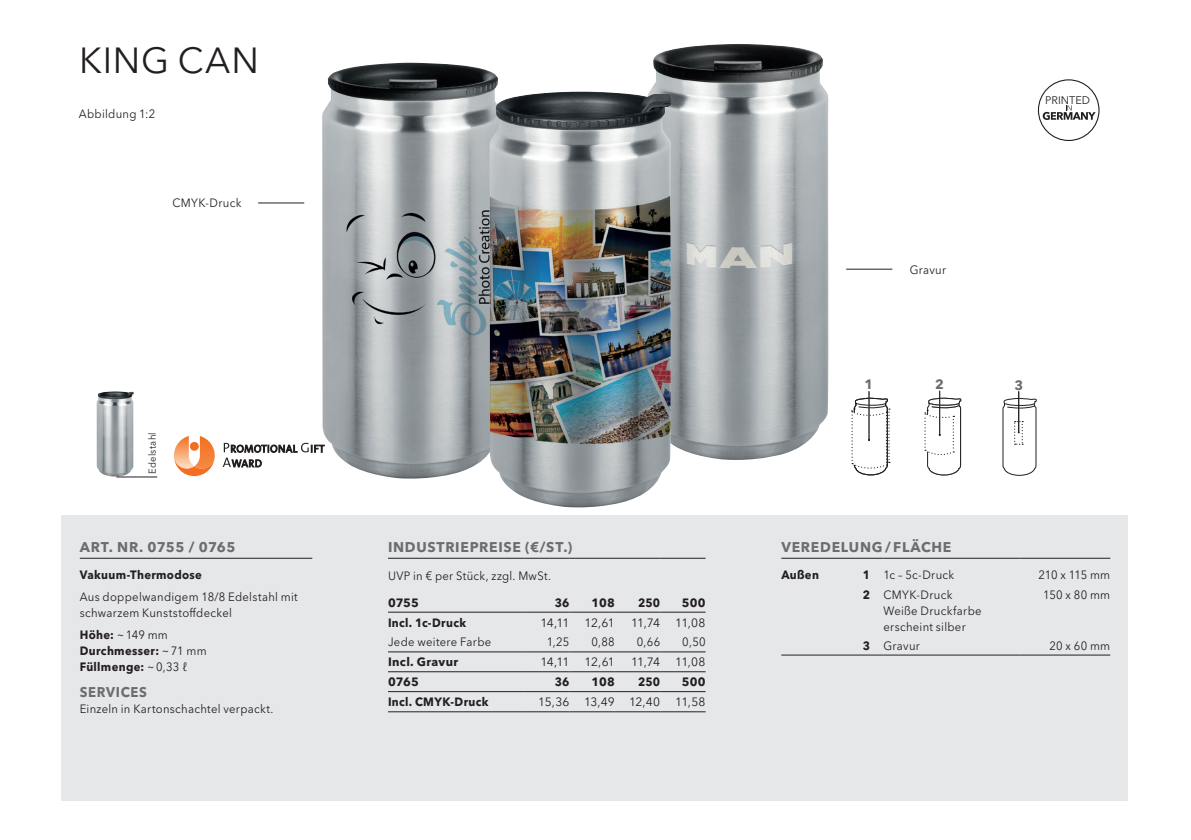
<style>
.page{position:relative;width:1191px;height:840px;background:#fff}
.page>*{position:absolute;margin:0;border:0;box-sizing:border-box;transform-origin:0 0}
.t1{font:36px "Avenir Next W1 G";letter-spacing:.025em;color:#231f20}
.t2{font:700 14px "Avenir Next W1 G";letter-spacing:.05em;color:#6c6d70}
.t3{font:700 14px "Avenir Next W1 G";letter-spacing:.05em;color:#6c6d70;scale:.94 1}
.t4{font:700 13.4px "Avenir Next W1 G";color:#6c6d70}
.t5{font:12px/16px "Avenir Next W1 G";letter-spacing:.025em;color:#231f20;scale:.94 1}
.t6{font:700 12px/16px "Avenir Next W1 G";letter-spacing:.03em;color:#231f20;scale:.94 1}
.t7{font:12px "Avenir Next W1 G";letter-spacing:.025em;color:#231f20}
.t8{font:700 12px "Avenir Next W1 G";letter-spacing:.03em;color:#231f20}
.t9{font:12px "Avenir Next W1 G";letter-spacing:-.02em;color:#231f20}
.t10{font:11px "Avenir Next W1 G";color:#231f20}
.t11{font:10px "Avenir Next W1 G";letter-spacing:.025em;color:#231f20;scale:.94 1}
.s1{font-weight:400}
.s2{font-weight:700}
</style>
<div class="page">
<div style="left:61px;top:515px;width:1066px;height:285px;background:#e6e7e9"></div>
<img style="left:650px;top:44px;width:179px;height:415px">
<img style="left:96px;top:391px;width:38px;height:85px">
<hr style="left:116px;top:476px;width:41px;height:1px;background:#231f20">
<img style="left:322px;top:63px;width:177px;height:416px">
<img style="left:489px;top:91px;width:183px;height:417px">
<svg style="left:223px;top:442px;width:101px;height:25px"></svg>
<svg style="left:174px;top:436px;width:41px;height:40px"></svg>
<div style="left:190px;top:441px;width:9px;height:9px;background:#f36e21;border-radius:50%"></div>
<hr style="left:868px;top:391px;width:1px;height:49px;background:#231f20">
<svg style="left:851px;top:397px;width:39px;height:78px"></svg>
<hr style="left:939px;top:391px;width:1px;height:43px;background:#231f20">
<svg style="left:924px;top:397px;width:37px;height:78px"></svg>
<hr style="left:1018px;top:391px;width:1px;height:41px;background:#231f20">
<svg style="left:1002px;top:397px;width:34px;height:78px"></svg>
<hr style="left:846px;top:269px;width:46px;height:1px;background:#231f20">
<hr style="left:80px;top:557px;width:232px;height:1px;background:#231f20">
<hr style="left:781px;top:557px;width:74px;height:1px;background:#231f20">
<svg style="left:855px;top:557px;width:28px;height:1px"></svg>
<hr style="left:883px;top:557px;width:136px;height:1px;background:#231f20">
<hr style="left:1019px;top:557px;width:91px;height:1px;background:#231f20">
<hr style="left:781px;top:654px;width:74px;height:1px;background:#231f20">
<svg style="left:855px;top:654px;width:28px;height:1px"></svg>
<hr style="left:883px;top:654px;width:136px;height:1px;background:#231f20">
<hr style="left:1019px;top:654px;width:91px;height:1px;background:#231f20">
<hr style="left:258px;top:202px;width:46px;height:1px;background:#231f20">
<svg style="left:1038px;top:79px;width:61px;height:62px"></svg>
<hr style="left:388px;top:557px;width:136px;height:1px;background:#231f20">
<hr style="left:524px;top:557px;width:45px;height:1px;background:#231f20">
<hr style="left:569px;top:557px;width:46px;height:1px;background:#231f20">
<hr style="left:615px;top:557px;width:45px;height:1px;background:#231f20">
<hr style="left:660px;top:557px;width:45px;height:1px;background:#231f20">
<hr style="left:388px;top:611px;width:136px;height:1px;background:#231f20">
<hr style="left:524px;top:611px;width:45px;height:1px;background:#231f20">
<hr style="left:569px;top:611px;width:46px;height:1px;background:#231f20">
<hr style="left:615px;top:611px;width:45px;height:1px;background:#231f20">
<hr style="left:660px;top:611px;width:45px;height:1px;background:#231f20">
<hr style="left:524px;top:691px;width:45px;height:1px;background:#231f20">
<hr style="left:569px;top:691px;width:46px;height:1px;background:#231f20">
<hr style="left:615px;top:691px;width:45px;height:1px;background:#231f20">
<hr style="left:660px;top:691px;width:45px;height:1px;background:#231f20">
<hr style="left:388px;top:651px;width:136px;height:1px;background:#231f20">
<hr style="left:524px;top:651px;width:45px;height:1px;background:#231f20">
<hr style="left:569px;top:651px;width:46px;height:1px;background:#231f20">
<hr style="left:615px;top:651px;width:45px;height:1px;background:#231f20">
<hr style="left:660px;top:651px;width:45px;height:1px;background:#231f20">
<hr style="left:388px;top:691px;width:136px;height:1px;background:#231f20">
<hr style="left:388px;top:711px;width:136px;height:1px;background:#231f20">
<hr style="left:524px;top:711px;width:45px;height:1px;background:#231f20">
<hr style="left:569px;top:711px;width:46px;height:1px;background:#231f20">
<hr style="left:615px;top:711px;width:45px;height:1px;background:#231f20">
<hr style="left:660px;top:711px;width:45px;height:1px;background:#231f20">
<hr style="left:388px;top:671px;width:136px;height:1px;background:#231f20">
<hr style="left:524px;top:671px;width:45px;height:1px;background:#231f20">
<hr style="left:569px;top:671px;width:46px;height:1px;background:#231f20">
<hr style="left:615px;top:671px;width:45px;height:1px;background:#231f20">
<hr style="left:660px;top:671px;width:45px;height:1px;background:#231f20">
<h1 class="t1" style="left:79px;top:39px;width:181px">KING CAN</h1>
<p class="t5" style="left:79px;top:106px;width:83px">Abbildung 1:2</p>
<p class="t5" style="left:172px;top:195px;width:75px">CMYK-Druck</p>
<p class="t11" style="left:146px;top:473px;width:46px;rotate:-90deg">Edelstahl</p>
<p class="t2" style="left:80px;top:538px;width:157px">ART. NR. 0755 / 0765</p>
<p class="t6" style="left:80px;top:566px;width:131px">Vakuum-Thermodose</p>
<p class="t5" style="left:80px;top:588px;width:233px">Aus doppelwandigem 18/8 Edelstahl mit schwarzem Kunststoffdeckel</p>
<p class="t6" style="left:80px;top:626px;width:136px">Höhe: <span class="s1">~149 mm<br></span>Durchmesser: <span class="s1">~71 mm<br></span>Füllmenge: <span class="s1">~0,33 ℓ</span></p>
<p class="t3" style="left:80px;top:683px;width:73px">SERVICES</p>
<p class="t5" style="left:80px;top:700px;width:208px">Einzeln in Kartonschachtel verpackt.</p>
<p class="t2" style="left:388px;top:538px;width:186px">INDUSTRIEPREISE (€/ST.)</p>
<p class="t5" style="left:388px;top:567px;width:175px">UVP in € per Stück, zzgl. MwSt.</p>
<p class="t8" style="left:388px;top:594px;width:32px">0755</p>
<p class="t6" style="left:555px;top:594px;width:17px">36</p>
<p class="t8" style="left:591px;top:594px;width:25px">108</p>
<p class="t6" style="left:638px;top:594px;width:25px">250</p>
<p class="t8" style="left:682px;top:594px;width:25px">500</p>
<p class="t6" style="left:388px;top:614px;width:85px">Incl. 1c-Druck</p>
<p class="t7" style="left:540px;top:615px;width:31px">14,11</p>
<p class="t7" style="left:584px;top:615px;width:32px">12,61</p>
<p class="t7" style="left:631px;top:615px;width:31px">11,74</p>
<p class="t7" style="left:675px;top:615px;width:32px">11,08</p>
<p class="t5" style="left:388px;top:633px;width:111px">Jede weitere Farbe</p>
<p class="t5" style="left:547px;top:633px;width:26px">1,25</p>
<p class="t5" style="left:591px;top:633px;width:26px">0,88</p>
<p class="t5" style="left:637px;top:633px;width:26px">0,66</p>
<p class="t5" style="left:682px;top:633px;width:26px">0,50</p>
<p class="t8" style="left:388px;top:654px;width:72px">Incl. Gravur</p>
<p class="t7" style="left:540px;top:654px;width:31px">14,11</p>
<p class="t7" style="left:584px;top:654px;width:32px">12,61</p>
<p class="t7" style="left:631px;top:654px;width:31px">11,74</p>
<p class="t7" style="left:675px;top:654px;width:32px">11,08</p>
<p class="t8" style="left:388px;top:674px;width:32px">0765</p>
<p class="t6" style="left:555px;top:673px;width:17px">36</p>
<p class="t8" style="left:591px;top:674px;width:25px">108</p>
<p class="t6" style="left:638px;top:673px;width:25px">250</p>
<p class="t8" style="left:682px;top:674px;width:25px">500</p>
<p class="t6" style="left:388px;top:693px;width:108px">Incl. CMYK-Druck</p>
<p class="t9" style="left:538px;top:694px;width:124px">15,36 13,49 12,40</p>
<p class="t7" style="left:675px;top:694px;width:32px">11,58</p>
<p class="t10" style="left:1045px;top:93px;width:46px">PRINTED</p>
<p class="t5" style="left:909px;top:261px;width:40px">Gravur</p>
<p class="t4" style="left:864px;top:376px;width:10px">1</p>
<p class="t4" style="left:935px;top:376px;width:10px">2</p>
<p class="t4" style="left:1014px;top:376px;width:10px">3</p>
<p class="t2" style="left:781px;top:538px;width:172px">VEREDELUNG / FLÄCHE</p>
<p class="t6" style="left:781px;top:566px;width:42px">Außen</p>
<p class="t5" style="left:862px;top:566px;width:99px"><span class="s2">1</span> 1c – 5c-Druck</p>
<p class="t5" style="left:1038px;top:566px;width:78px">210 x 115 mm</p>
<p class="t5" style="left:883px;top:586px;width:106px;text-indent:-21px"><span class="s2">2</span> CMYK-Druck<br>Weiße Druckfarbe erscheint silber</p>
<p class="t5" style="left:1043px;top:586px;width:73px">150 x 80 mm</p>
<p class="t5" style="left:862px;top:637px;width:62px"><span class="s2">3</span> Gravur</p>
<p class="t5" style="left:1049px;top:637px;width:66px">20 x 60 mm</p>
</div>
